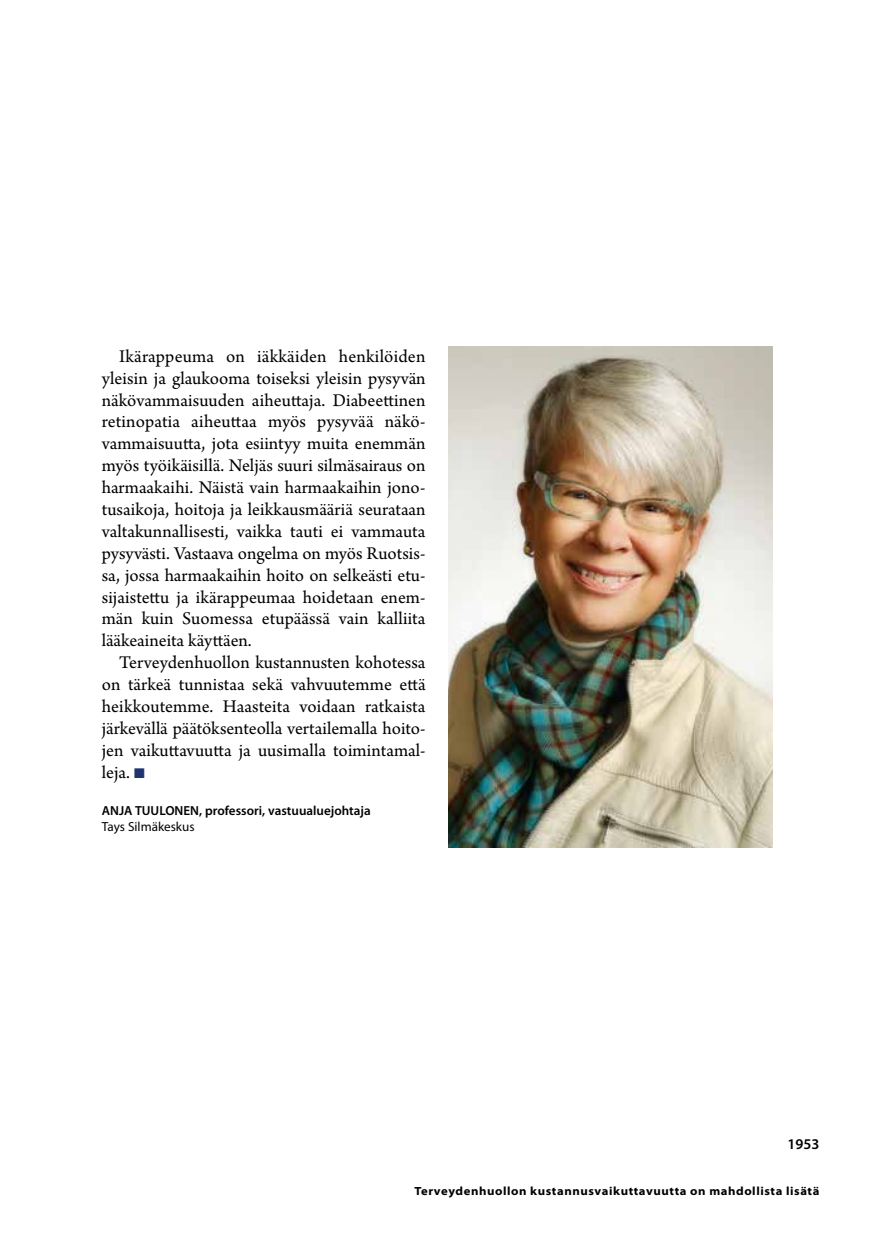
<style>
.page{position:relative;width:874px;height:1241px;background:#fff}
.page>*{position:absolute;margin:0;border:0;box-sizing:border-box;transform-origin:0 0}
.t1{font:18.9px/21.9px "Arno Pro";letter-spacing:.005em;color:#000;text-align:justify}
.t2{font:600 14.88px "Myriad Pro";color:#000}
.t3{font:600 13.12px "Myriad Pro";color:#000}
.t4{font:13.12px "Myriad Pro";color:#000}
.t5{font:700 semi-expanded 11.9px "Myriad Pro";letter-spacing:.05em;color:#000}
.s1{color:#203371}
</style>
<div class="page">
<img style="left:448px;top:346px;width:324px;height:501px">
<p class="t1" style="left:102px;top:346px;width:325px;text-indent:17px">Ikärappeuma on iäkkäiden henkilöiden yleisin ja glaukooma toiseksi yleisin pysyvän näkövammaisuuden aiheuttaja. Diabeettinen retinopatia aiheuttaa myös pysyvää näkö&shy;vammaisuutta, jota esiintyy muita enemmän myös työikäisillä. Neljäs suuri silmäsairaus on harmaakaihi. Näistä vain harmaakaihin jono&shy;tusaikoja, hoitoja ja leikkausmääriä seurataan valtakunnallisesti, vaikka tauti ei vammauta pysyvästi. Vastaava ongelma on myös Ruotsis&shy;sa, jossa harmaakaihin hoito on selkeästi etu&shy;sijaistettu ja ikärappeumaa hoidetaan enem&shy;män kuin Suomessa etupäässä vain kalliita lääkeaineita käyttäen.</p>
<p class="t1" style="left:102px;top:652px;width:325px;text-indent:17px">Terveydenhuollon kustannusten kohotessa on tärkeä tunnistaa sekä vahvuutemme että heikkoutemme. Haasteita voidaan ratkaista järkevällä päätöksenteolla vertailemalla hoito&shy;jen vaikuttavuutta ja uusimalla toimintamal&shy;leja. <span class="s1">■</span></p>
<p class="t3" style="left:102px;top:802px;width:270px">ANJA TUULONEN, professori, vastuualuejohtaja</p>
<p class="t4" style="left:102px;top:818px;width:94px">Tays Silmäkeskus</p>
<p class="t2" style="left:787px;top:1134px;width:33px">1953</p>
<p class="t5" style="left:414px;top:1182px;width:406px">Terveydenhuollon kustannusvaikuttavuutta on mahdollista lisätä</p>
</div>
